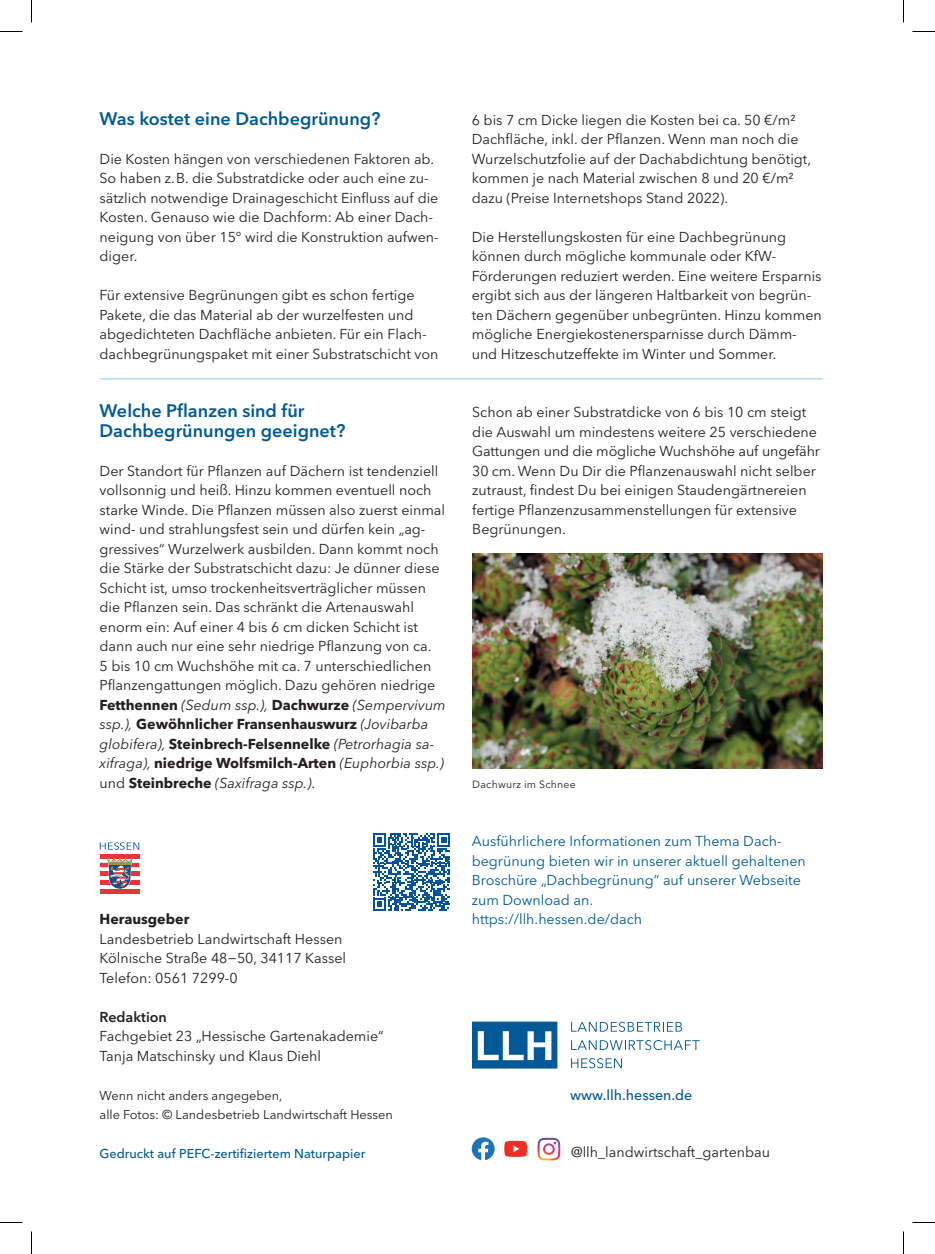
<style>
.page{position:relative;width:935px;height:1254px;background:#fff}
.page>*{position:absolute;margin:0;border:0;box-sizing:border-box;transform-origin:0 0}
.t1{font:600 18px/19.5px "Avenir Next LT Pro";color:#015997}
.t2{font:14.25px/19.5px "Avenir Next LT Pro";color:#231f20}
.t3{font:14.25px/19.5px "Avenir Next LT Pro";color:#015997}
.t4{font:500 14.25px "Avenir Next LT Pro";color:#015997}
.t5{font:700 14.25px "Avenir Next LT Pro";color:#231f20}
.t6{font:600 14.25px "Avenir Next LT Pro";color:#231f20}
.t7{font:12.75px/19.5px "Avenir Next LT Pro";color:#231f20}
.t8{font:500 12.75px "Avenir Next LT Pro";color:#015997}
.t9{font:10.5px "Avenir Next LT Pro";letter-spacing:.02em;color:#231f20}
.s1{font-weight:700}
.s2{font-style:italic}
</style>
<div class="page">
<svg style="left:373px;top:833px;width:77px;height:78px"></svg>
<img style="left:472px;top:554px;width:350px;height:214px">
<hr style="left:100px;top:378px;width:722px;height:2px;background:#aae0f9">
<svg style="left:472px;top:1021px;width:85px;height:47px"></svg>
<svg style="left:571px;top:1021px;width:111px;height:11px"></svg>
<svg style="left:571px;top:1040px;width:128px;height:10px"></svg>
<svg style="left:571px;top:1058px;width:51px;height:10px"></svg>
<hr style="left:100px;top:854px;width:39px;height:4px;background:#e1373d">
<div style="left:100px;top:862px;width:39px;height:5px;background:#e1373d"></div>
<div style="left:100px;top:871px;width:39px;height:5px;background:#e1373d"></div>
<hr style="left:100px;top:880px;width:39px;height:4px;background:#e1373d">
<hr style="left:100px;top:889px;width:39px;height:4px;background:#e1373d">
<svg style="left:107px;top:858px;width:26px;height:31px"></svg>
<svg style="left:100px;top:842px;width:39px;height:8px"></svg>
<svg style="left:472px;top:1137px;width:23px;height:23px"></svg>
<svg style="left:504px;top:1140px;width:23px;height:16px"></svg>
<img style="left:537px;top:1137px;width:23px;height:23px">
<svg style="left:0;top:31px;width:22px;height:1px"></svg>
<svg style="left:912px;top:31px;width:23px;height:1px"></svg>
<svg style="left:0;top:1222px;width:22px;height:1px"></svg>
<svg style="left:912px;top:1222px;width:23px;height:1px"></svg>
<svg style="left:31px;top:0;width:1px;height:23px"></svg>
<svg style="left:31px;top:1231px;width:1px;height:23px"></svg>
<svg style="left:903px;top:0;width:1px;height:23px"></svg>
<svg style="left:903px;top:1231px;width:1px;height:23px"></svg>
<p class="t1" style="left:100px;top:108px;width:282px">Was kostet eine Dachbegrünung?</p>
<p class="t2" style="left:100px;top:149px;width:341px">Die Kosten hängen von verschiedenen Faktoren ab.<br>So haben z.B. die Substratdicke oder auch eine zu&shy;sätzlich notwendige Drainageschicht Einfluss auf die Kosten. Genauso wie die Dachform: Ab einer Dach&shy;neigung von über 15° wird die Konstruktion aufwen&shy;diger.</p>
<p class="t2" style="left:100px;top:285px;width:340px">Für extensive Begrünungen gibt es schon fertige Pakete, die das Material ab der wurzelfesten und abgedichteten Dachfläche anbieten. Für ein Flach&shy;dachbegrünungspaket mit einer Substratschicht von</p>
<p class="t1" style="left:100px;top:401px;width:247px">Welche Pflanzen sind für<br>Dachbegrünungen geeignet?</p>
<p class="t2" style="left:100px;top:461px;width:347px">Der Standort für Pflanzen auf Dächern ist tendenziell vollsonnig und heiß. Hinzu kommen eventuell noch starke Winde. Die Pflanzen müssen also zuerst einmal wind- und strahlungsfest sein und dürfen kein „ag&shy;gressives“ Wurzelwerk ausbilden. Dann kommt noch die Stärke der Substratschicht dazu: Je dünner diese Schicht ist, umso trockenheitsverträglicher müssen die Pflanzen sein. Das schränkt die Artenauswahl enorm ein: Auf einer 4 bis 6 cm dicken Schicht ist dann auch nur eine sehr niedrige Pflanzung von ca.<br>5 bis 10 cm Wuchshöhe mit ca. 7 unterschiedlichen Pflanzengattungen möglich. Dazu gehören niedrige <span class="s1">Fetthennen</span> <span class="s2">(Sedum ssp.),</span> <span class="s1">Dachwurze</span> <span class="s2">(Sempervivum ssp.),</span> <span class="s1">Gewöhnlicher Fransenhauswurz</span> <span class="s2">(Jovibarba globifera),</span> <span class="s1">Steinbrech-Felsennelke</span> <span class="s2">(Petrorhagia sa&shy;xifraga),</span> <span class="s1">niedrige Wolfsmilch-Arten</span> <span class="s2">(Euphorbia ssp.) </span>und <span class="s1">Steinbreche</span> <span class="s2">(Saxifraga ssp.)</span>.</p>
<p class="t5" style="left:100px;top:910px;width:91px">Herausgeber</p>
<p class="t2" style="left:100px;top:929px;width:248px">Landesbetrieb Landwirtschaft Hessen<br>Kölnische Straße 48−50, 34117 Kassel<br>Telefon: 0561 7299-0</p>
<p class="t6" style="left:100px;top:1008px;width:69px">Redaktion</p>
<p class="t2" style="left:100px;top:1026px;width:286px">Fachgebiet 23 „Hessische Gartenakademie“<br>Tanja Matschinsky und Klaus Diehl</p>
<p class="t7" style="left:100px;top:1085px;width:295px">Wenn nicht anders angegeben,<br>alle Fotos: © Landesbetrieb Landwirtschaft Hessen</p>
<p class="t8" style="left:100px;top:1146px;width:267px">Gedruckt auf PEFC-zertifiziertem Naturpapier</p>
<p class="t2" style="left:472px;top:110px;width:341px">6 bis 7 cm Dicke liegen die Kosten bei ca. 50 €/m²<br>Dachfläche, inkl. der Pflanzen. Wenn man noch die Wurzelschutzfolie auf der Dachabdichtung benötigt, kommen je nach Material zwischen 8 und 20 €/m² dazu (Preise Internetshops Stand 2022).</p>
<p class="t2" style="left:472px;top:227px;width:352px">Die Herstellungskosten für eine Dachbegrünung können durch mögliche kommunale oder KfW-Förderungen reduziert werden. Eine weitere Ersparnis ergibt sich aus der längeren Haltbarkeit von begrün&shy;ten Dächern gegenüber unbegrünten. Hinzu kommen mögliche Energiekostenersparnisse durch Dämm&shy;und Hitzeschutzeffekte im Winter und Sommer.</p>
<p class="t2" style="left:472px;top:402px;width:349px">Schon ab einer Substratdicke von 6 bis 10 cm steigt die Auswahl um mindestens weitere 25 verschiedene Gattungen und die mögliche Wuchshöhe auf ungefähr 30 cm. Wenn Du Dir die Pflanzenauswahl nicht selber zutraust, findest Du bei einigen Staudengärtnereien fertige Pflanzenzusammenstellungen für extensive Begrünungen.</p>
<p class="t9" style="left:472px;top:778px;width:105px">Dachwurz im Schnee</p>
<p class="t3" style="left:472px;top:831px;width:336px">Ausführlichere Informationen zum Thema Dach&shy;begrünung bieten wir in unserer aktuell gehaltenen Broschüre „Dachbegrünung“ auf unserer Webseite zum Download an.<br>https://llh.hessen.de/dach</p>
<p class="t4" style="left:570px;top:1086px;width:124px">www.llh.hessen.de</p>
<p class="t2" style="left:571px;top:1142px;width:200px">@llh_landwirtschaft_gartenbau</p>
</div>
